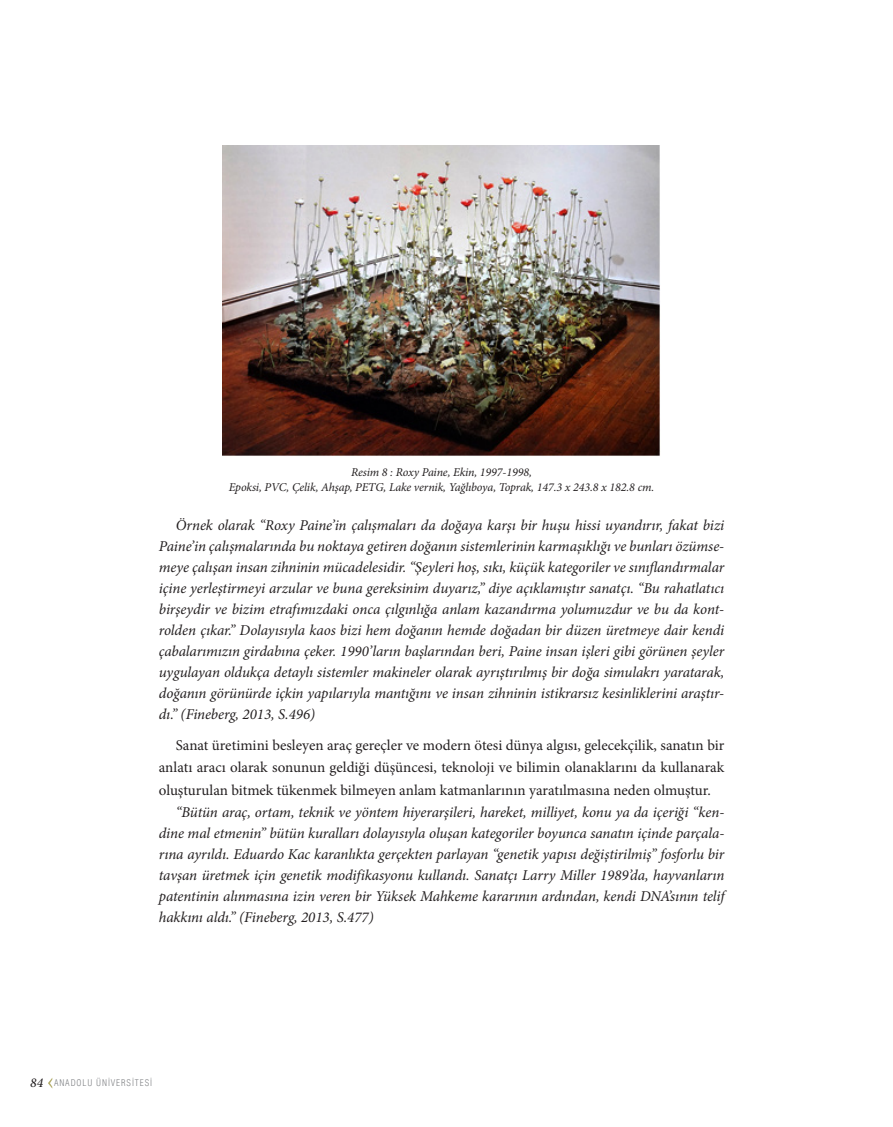
<style>
.page{position:relative;width:893px;height:1127px;background:#fff}
.page>*{position:absolute;margin:0;border:0;box-sizing:border-box;transform-origin:0 0}
.alinti{font:italic 15px/21px "Minion Pro";letter-spacing:-.01em;color:#231f20;text-align:justify}
.ANAMETIN{font:15px/22.5px "Minion Pro";color:#231f20;text-align:justify}
.YAZARADI{font:italic 12px "Minion Pro";letter-spacing:-.01em;color:#231f20}
.t1{font:300 condensed 9px "Helvetica";letter-spacing:.1em;color:#808285}
.s1{font-family:"Minion Pro";font-weight:500;font-style:italic;font-stretch:normal;font-size:13.5px;color:#231f20}
</style>
<div class="page">
<svg style="left:48px;top:1078px;width:4px;height:10px"></svg>
<img style="left:223px;top:146px;width:437px;height:310px">
<p class="YAZARADI" style="left:351px;top:464px;width:182px">Resim 8 : Roxy Paine, Ekin, 1997-1998,</p>
<p class="YAZARADI" style="left:229px;top:479px;width:427px">Epoksi, PVC, Çelik, Ahşap, PETG, Lake vernik, Yağlıboya, Toprak, 147.3 x 243.8 x 182.8 cm.</p>
<p class="alinti" style="left:159px;top:514px;width:567px;text-indent:17px">Örnek olarak “Roxy Paine’in çalışmaları da doğaya karşı bir huşu hissi uyandırır, fakat bizi Paine’in çalışmalarında bu noktaya getiren doğanın sistemlerinin karmaşıklığı ve bunları özümse&shy;meye çalışan insan zihninin mücadelesidir. “Şeyleri hoş, sıkı, küçük kategoriler ve sınıflandırmalar içine yerleştirmeyi arzular ve buna gereksinim duyarız,” diye açıklamıştır sanatçı. “Bu rahatlatıcı birşeydir ve bizim etrafımızdaki onca çılgınlığa anlam kazandırma yolumuzdur ve bu da kont&shy;rolden çıkar.” Dolayısıyla kaos bizi hem doğanın hemde doğadan bir düzen üretmeye dair kendi çabalarımızın girdabına çeker. 1990’ların başlarından beri, Paine insan işleri gibi görünen şeyler uygulayan oldukça detaylı sistemler makineler olarak ayrıştırılmış bir doğa simulakrı yaratarak, doğanın görünürde içkin yapılarıyla mantığını ve insan zihninin istikrarsız kesinliklerini araştır&shy;dı.” (Fineberg, 2013, S.496)</p>
<p class="ANAMETIN" style="left:159px;top:734px;width:567px;text-indent:17px">Sanat üretimini besleyen araç gereçler ve modern ötesi dünya algısı, gelecekçilik, sanatın bir anlatı aracı olarak sonunun geldiği düşüncesi, teknoloji ve bilimin olanaklarını da kullanarak oluşturulan bitmek tükenmek bilmeyen anlam katmanlarının yaratılmasına neden olmuştur.</p>
<p class="alinti" style="left:159px;top:802px;width:567px;text-indent:17px">“Bütün araç, ortam, teknik ve yöntem hiyerarşileri, hareket, milliyet, konu ya da içeriği “ken&shy;dine mal etmenin” bütün kuralları dolayısıyla oluşan kategoriler boyunca sanatın içinde parçala&shy;rına ayrıldı. Eduardo Kac karanlıkta gerçekten parlayan “genetik yapısı değiştirilmiş” fosforlu bir tavşan üretmek için genetik modifikasyonu kullandı. Sanatçı Larry Miller 1989’da, hayvanların patentinin alınmasına izin veren bir Yüksek Mahkeme kararının ardından, kendi DNA’sının telif hakkını aldı.” (Fineberg, 2013, S.477)</p>
<p class="t1" style="left:30px;top:1078px;width:123px"><span class="s1">84</span> ANADOLU ÜNİVERSİTESİ</p>
</div>
